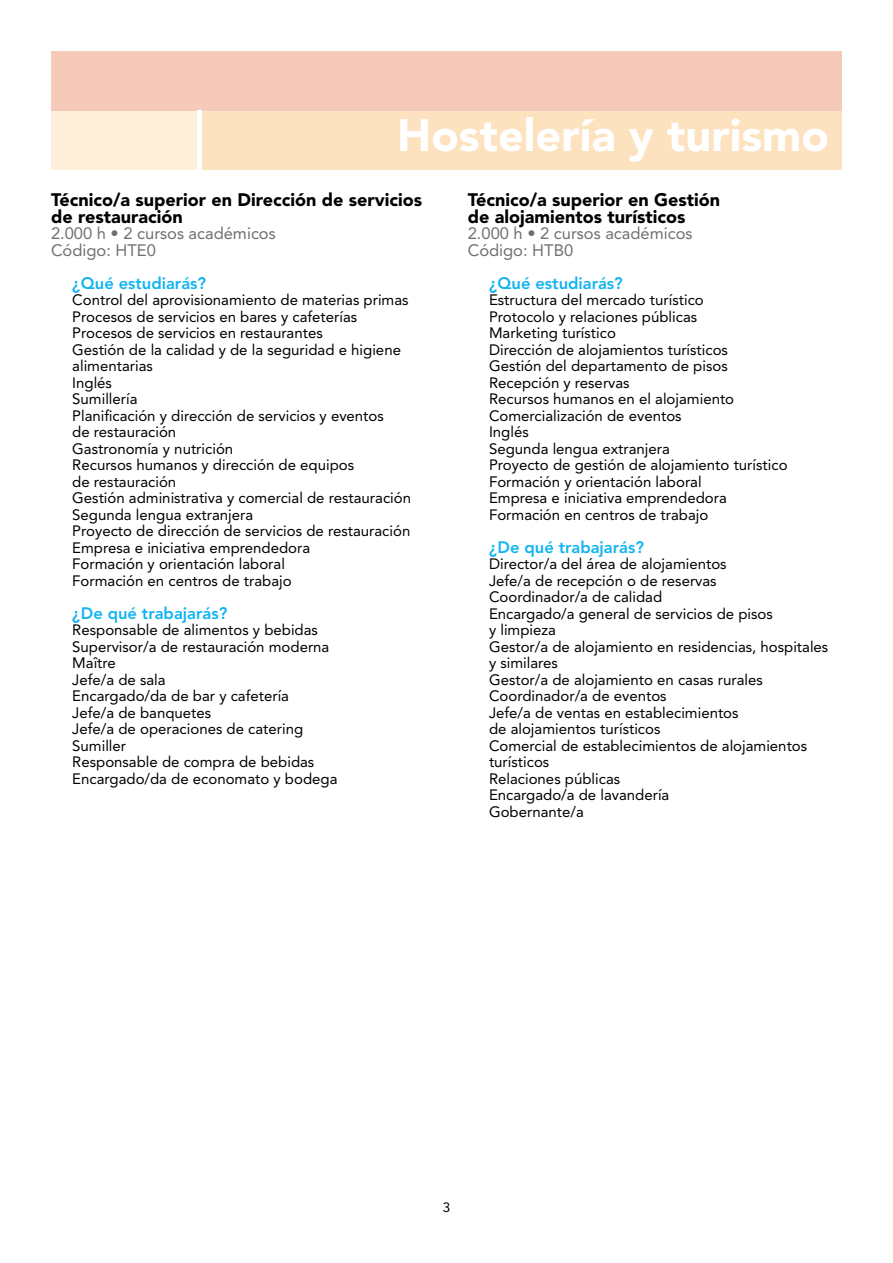
<style>
.page{position:relative;width:893px;height:1263px;background:#fff}
.page>*{position:absolute;margin:0;border:0;box-sizing:border-box;transform-origin:0 0}
.t1{font:900 45px "Avenir LT Std";color:#fff}
.curs{font:900 18px/16.5px "Avenir LT Std";color:#000}
.Codi{font:16.5px "Avenir LT Std";color:#6d6f72}
.pregunta{font:800 16.5px "Avenir LT Std";color:#10b4f2}
.text{font:15px/16.5px "Avenir LT Std";color:#000}
.text-2{font:13.5px "Avenir LT Std";color:#000}
</style>
<div class="page">
<div style="left:51px;top:111px;width:791px;height:59px;background:#fde2bf"></div>
<div style="left:51px;top:111px;width:149px;height:59px;background:#feefdb"></div>
<div style="left:51px;top:51px;width:791px;height:60px;background:#f6cab8"></div>
<hr style="left:198px;top:111px;width:4px;height:59px;background:#fff">
<p class="t1" style="left:397px;top:108px;width:433px">Hostelería y turismo</p>
<p class="curs" style="left:51px;top:192px;width:372px">Técnico/a superior en Dirección de servicios de restauración</p>
<p class="Codi" style="left:51px;top:224px;width:226px">2.000 h • 2 cursos académicos</p>
<p class="Codi" style="left:51px;top:240px;width:106px">Código: HTE0</p>
<p class="pregunta" style="left:72px;top:273px;width:135px">¿Qué estudiarás?</p>
<p class="text" style="left:72px;top:292px;width:338px">Control del aprovisionamiento de materias primas</p>
<p class="text" style="left:72px;top:308px;width:286px">Procesos de servicios en bares y cafeterías</p>
<p class="text" style="left:72px;top:325px;width:252px">Procesos de servicios en restaurantes</p>
<p class="text" style="left:72px;top:341px;width:330px">Gestión de la calidad y de la seguridad e higiene alimentarias</p>
<p class="text" style="left:72px;top:374px;width:41px">Inglés</p>
<p class="text" style="left:72px;top:391px;width:67px">Sumillería</p>
<p class="text" style="left:72px;top:407px;width:313px">Planificación y dirección de servicios y eventos de restauración</p>
<p class="text" style="left:72px;top:440px;width:162px">Gastronomía y nutrición</p>
<p class="text" style="left:72px;top:457px;width:283px">Recursos humanos y dirección de equipos de restauración</p>
<p class="text" style="left:72px;top:490px;width:340px">Gestión administrativa y comercial de restauración</p>
<p class="text" style="left:72px;top:506px;width:182px">Segunda lengua extranjera</p>
<p class="text" style="left:72px;top:523px;width:340px">Proyecto de dirección de servicios de restauración</p>
<p class="text" style="left:72px;top:539px;width:239px">Empresa e iniciativa emprendedora</p>
<p class="text" style="left:72px;top:556px;width:214px">Formación y orientación laboral</p>
<p class="text" style="left:72px;top:572px;width:221px">Formación en centros de trabajo</p>
<p class="pregunta" style="left:72px;top:603px;width:156px">¿De qué trabajarás?</p>
<p class="text" style="left:72px;top:622px;width:247px">Responsable de alimentos y bebidas</p>
<p class="text" style="left:72px;top:638px;width:259px">Supervisor/a de restauración moderna</p>
<p class="text" style="left:72px;top:655px;width:45px">Maître</p>
<p class="text" style="left:72px;top:671px;width:95px">Jefe/a de sala</p>
<p class="text" style="left:72px;top:688px;width:218px">Encargado/da de bar y cafetería</p>
<p class="text" style="left:72px;top:704px;width:140px">Jefe/a de banquetes</p>
<p class="text" style="left:72px;top:721px;width:232px">Jefe/a de operaciones de catering</p>
<p class="text" style="left:72px;top:737px;width:55px">Sumiller</p>
<p class="text" style="left:72px;top:754px;width:244px">Responsable de compra de bebidas</p>
<p class="text" style="left:72px;top:770px;width:267px">Encargado/da de economato y bodega</p>
<p class="curs" style="left:468px;top:192px;width:254px">Técnico/a superior en Gestión de alojamientos turísticos</p>
<p class="Codi" style="left:468px;top:224px;width:226px">2.000 h • 2 cursos académicos</p>
<p class="Codi" style="left:468px;top:240px;width:107px">Código: HTB0</p>
<p class="pregunta" style="left:489px;top:273px;width:135px">¿Qué estudiarás?</p>
<p class="text" style="left:489px;top:292px;width:216px">Estructura del mercado turístico</p>
<p class="text" style="left:489px;top:308px;width:210px">Protocolo y relaciones públicas</p>
<p class="text" style="left:489px;top:325px;width:128px">Marketing turístico</p>
<p class="text" style="left:489px;top:341px;width:241px">Dirección de alojamientos turísticos</p>
<p class="text" style="left:489px;top:358px;width:240px">Gestión del departamento de pisos</p>
<p class="text" style="left:489px;top:374px;width:142px">Recepción y reservas</p>
<p class="text" style="left:489px;top:391px;width:247px">Recursos humanos en el alojamiento</p>
<p class="text" style="left:489px;top:407px;width:194px">Comercialización de eventos</p>
<p class="text" style="left:489px;top:424px;width:41px">Inglés</p>
<p class="text" style="left:489px;top:440px;width:182px">Segunda lengua extranjera</p>
<p class="text" style="left:489px;top:457px;width:300px">Proyecto de gestión de alojamiento turístico</p>
<p class="text" style="left:489px;top:473px;width:214px">Formación y orientación laboral</p>
<p class="text" style="left:489px;top:490px;width:239px">Empresa e iniciativa emprendedora</p>
<p class="text" style="left:489px;top:506px;width:221px">Formación en centros de trabajo</p>
<p class="pregunta" style="left:489px;top:537px;width:156px">¿De qué trabajarás?</p>
<p class="text" style="left:489px;top:556px;width:239px">Director/a del área de alojamientos</p>
<p class="text" style="left:489px;top:572px;width:229px">Jefe/a de recepción o de reservas</p>
<p class="text" style="left:489px;top:589px;width:175px">Coordinador/a de calidad</p>
<p class="text" style="left:489px;top:605px;width:285px">Encargado/a general de servicios de pisos y limpieza</p>
<p class="text" style="left:489px;top:638px;width:341px">Gestor/a de alojamiento en residencias, hospitales y similares</p>
<p class="text" style="left:489px;top:671px;width:275px">Gestor/a de alojamiento en casas rurales</p>
<p class="text" style="left:489px;top:688px;width:179px">Coordinador/a de eventos</p>
<p class="text" style="left:489px;top:704px;width:251px">Jefe/a de ventas en establecimientos de alojamientos turísticos</p>
<p class="text" style="left:489px;top:737px;width:320px">Comercial de establecimientos de alojamientos turísticos</p>
<p class="text" style="left:489px;top:770px;width:133px">Relaciones públicas</p>
<p class="text" style="left:489px;top:787px;width:182px">Encargado/a de lavandería</p>
<p class="text" style="left:489px;top:803px;width:96px">Gobernante/a</p>
<p class="text-2" style="left:443px;top:1199px;width:9px">3</p>
</div>
